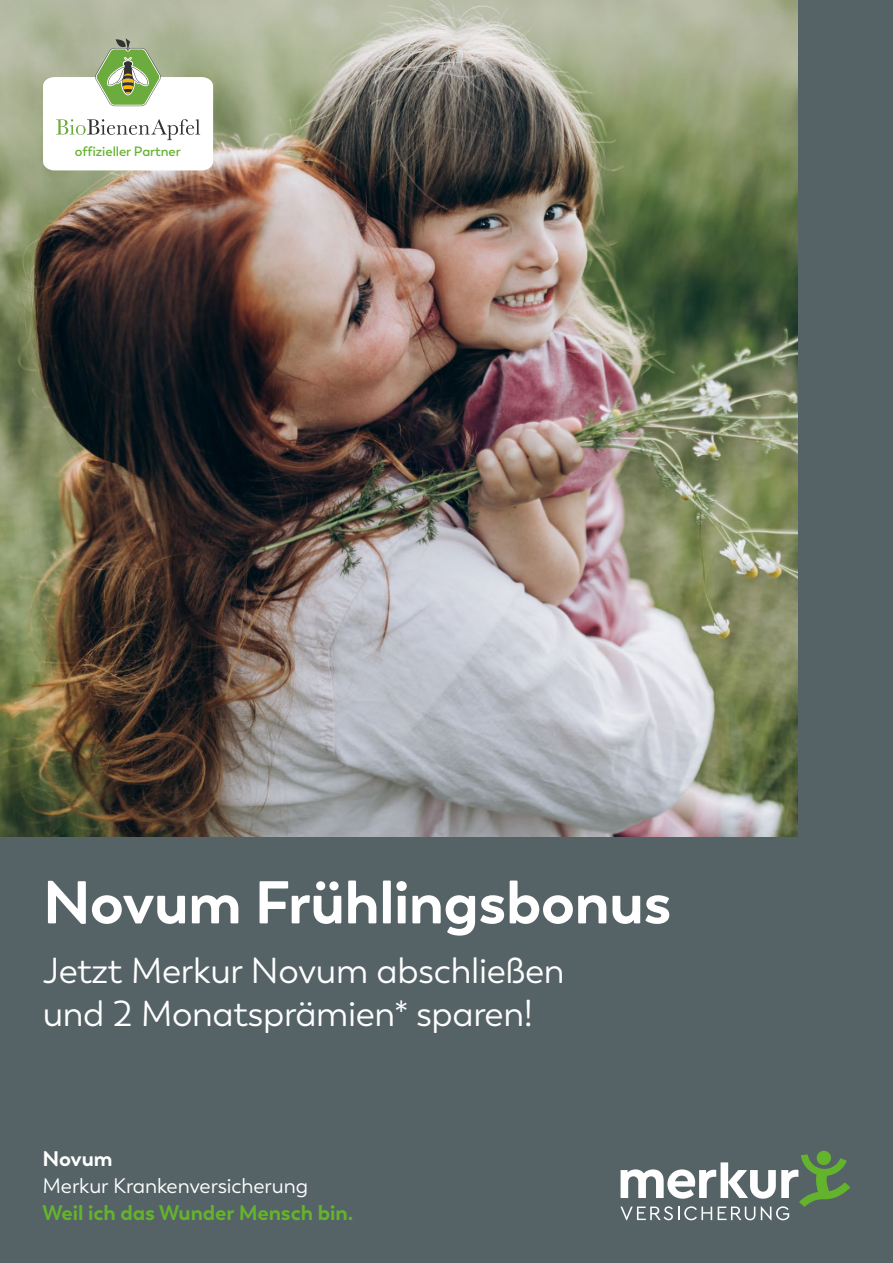
<style>
.page{position:relative;width:893px;height:1263px;background:#556367}
.page>*{position:absolute;margin:0;border:0;box-sizing:border-box;transform-origin:0 0}
.t1{font:700 60px "Boston";letter-spacing:-.01em;color:#fff}
.t2{font:36px/42.8px "Boston";letter-spacing:-.01em;color:#fff}
.t3{font:700 21px "Boston";letter-spacing:-.005em;color:#64b32c}
.t4{font:21px "Boston";letter-spacing:-.005em;color:#fff}
.t5{font:700 21px "Boston";letter-spacing:-.01em;color:#fff}
.t6{font:600 13.5px "Boston";letter-spacing:-.005em;color:#64b32c}
</style>
<div class="page">
<div style="left:817px;top:1151px;width:14px;height:14px;background:#64b32c;border-radius:50%"></div>
<svg style="left:620px;top:1154px;width:230px;height:66px"></svg>
<img style="left:0;top:0;width:798px;height:837px">
<svg style="left:43px;top:38px;width:170px;height:132px"></svg>
<p class="t6" style="left:75px;top:143px;width:107px">offizieller Partner</p>
<h1 class="t1" style="left:43px;top:865px;width:630px">Novum Frühlingsbonus</h1>
<p class="t2" style="left:43px;top:949px;width:523px">Jetzt Merkur Novum abschließen und 2 Monatsprämien* sparen!</p>
<p class="t5" style="left:43px;top:1145px;width:72px">Novum</p>
<p class="t4" style="left:43px;top:1173px;width:267px">Merkur Krankenversicherung</p>
<p class="t3" style="left:43px;top:1200px;width:312px">Weil ich das Wunder Mensch bin.</p>
</div>
